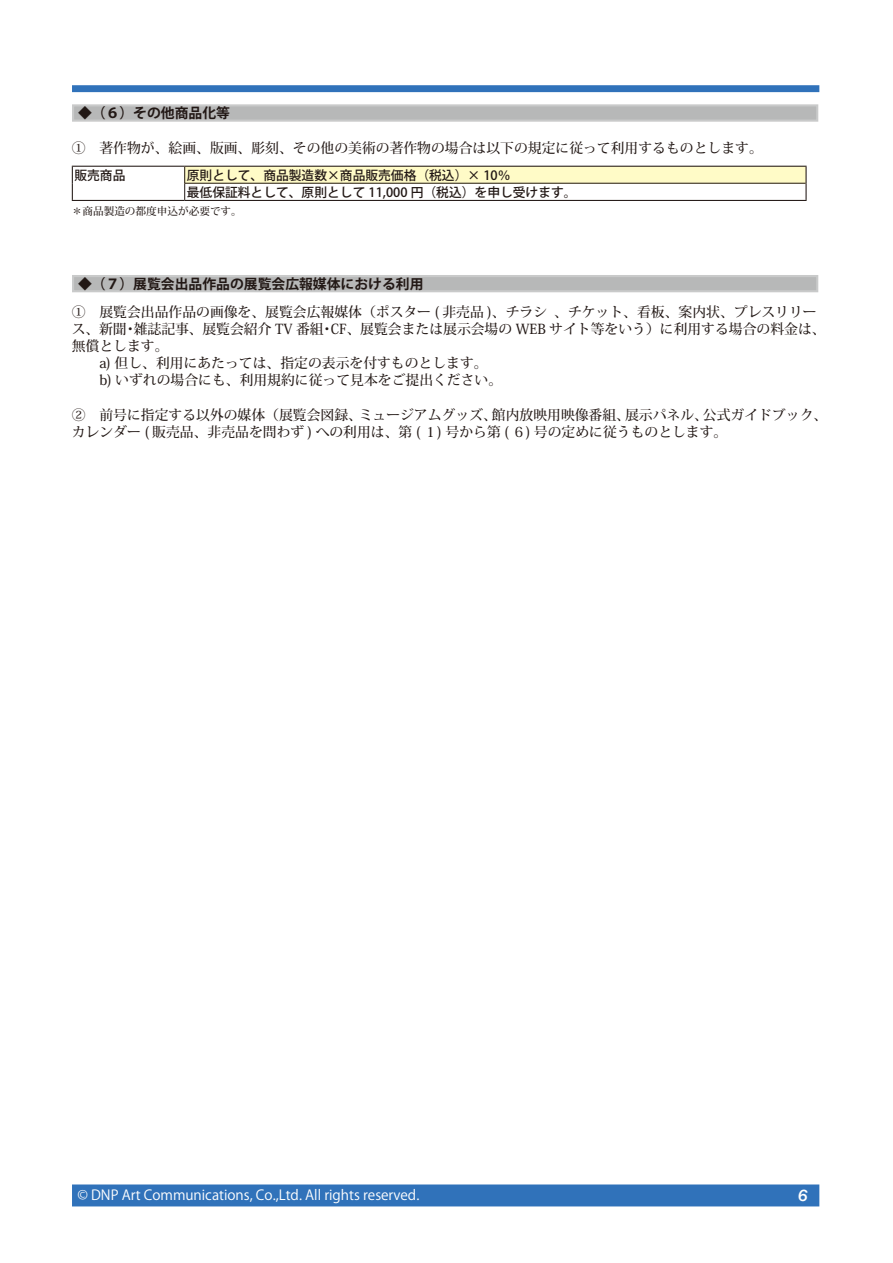
<style>
.page{position:relative;width:893px;height:1263px;background:#fff}
.page>*{position:absolute;margin:0;border:0;box-sizing:border-box;transform-origin:0 0}
.t1{font:italic 500 16.95px "Franklin Gothic";color:#fff}
.t2{font:500 13.8px/17px "Koz Min Pr 6 N";color:#221815}
.t3{font:13.8px "Koz Go Pr 6 N";color:#fff}
.t4{font:700 13.8px "Koz Go Pro";color:#221815}
.t5{font:500 12.75px/17px "Koz Go Pro";color:#221815}
.t6{font:500 10.65px "Koz Min Pr 6 N";color:#221815}
</style>
<div class="page">
<div style="left:72px;top:1184px;width:747px;height:22px;background:#3072ba;border:2px solid #3072ba"></div>
<div style="left:72px;top:85px;width:747px;height:7px;background:#3072ba;border:2px solid #3072ba"></div>
<div style="left:72px;top:104px;width:746px;height:18px;background:#b7b8b8;border:2px solid #c9caca"></div>
<div style="left:72px;top:275px;width:746px;height:17px;background:#b7b8b8;border:2px solid #c9caca"></div>
<div style="left:185px;top:166px;width:621px;height:17px;background:#fffbc7"></div>
<hr style="left:72px;top:166px;width:113px;height:1px;background:#221815">
<svg style="left:72px;top:167px;width:1px;height:33px"></svg>
<hr style="left:72px;top:200px;width:113px;height:1px;background:#221815">
<hr style="left:185px;top:166px;width:622px;height:1px;background:#221815">
<svg style="left:805px;top:167px;width:2px;height:33px"></svg>
<hr style="left:185px;top:200px;width:622px;height:1px;background:#221815">
<hr style="left:184px;top:183px;width:621px;height:1px;background:#221815">
<svg style="left:184px;top:167px;width:1px;height:33px"></svg>
<p class="t4" style="left:78px;top:104px;width:154px">◆（６）その他商品化等</p>
<p class="t2" style="left:72px;top:140px;width:692px">①　著作物が、絵画、版画、彫刻、その他の美術の著作物の場合は以下の規定に従って利用するものとします。</p>
<p class="t5" style="left:74px;top:167px;width:53px">販売商品</p>
<p class="t5" style="left:187px;top:167px;width:391px">原則として、商品製造数×商品販売価格（税込）× 10％<br>最低保証料として、原則として 11,000 円（税込）を申し受けます。</p>
<p class="t6" style="left:72px;top:205px;width:172px">＊商品製造の都度申込が必要です。</p>
<p class="t4" style="left:78px;top:275px;width:347px">◆（７）展覧会出品作品の展覧会広報媒体における利用</p>
<p class="t2" style="left:72px;top:304px;width:755px">①　展覧会出品作品の画像を、展覧会広報媒体（ポスター ( 非売品 )、チラシ、チケット、看板、案内状、プレスリリース、新聞・雑誌記事、展覧会紹介 TV 番組・CF、展覧会または展示会場の WEB サイト等をいう）に利用する場合の料金は、無償とします。<br>　　a) 但し、利用にあたっては、指定の表示を付すものとします。<br>　　b) いずれの場合にも、利用規約に従って見本をご提出ください。</p>
<p class="t2" style="left:72px;top:406px;width:757px">②　前号に指定する以外の媒体（展覧会図録、ミュージアムグッズ、館内放映用映像番組、展示パネル、公式ガイドブック、カレンダー ( 販売品、非売品を問わず ) への利用は、第 ( １) 号から第 ( ６) 号の定めに従うものとします。</p>
<p class="t3" style="left:77px;top:1187px;width:343px">© DNP Art Communications, Co.,Ltd. All rights reserved.</p>
<p class="t1" style="left:798px;top:1185px;width:11px">6</p>
</div>
